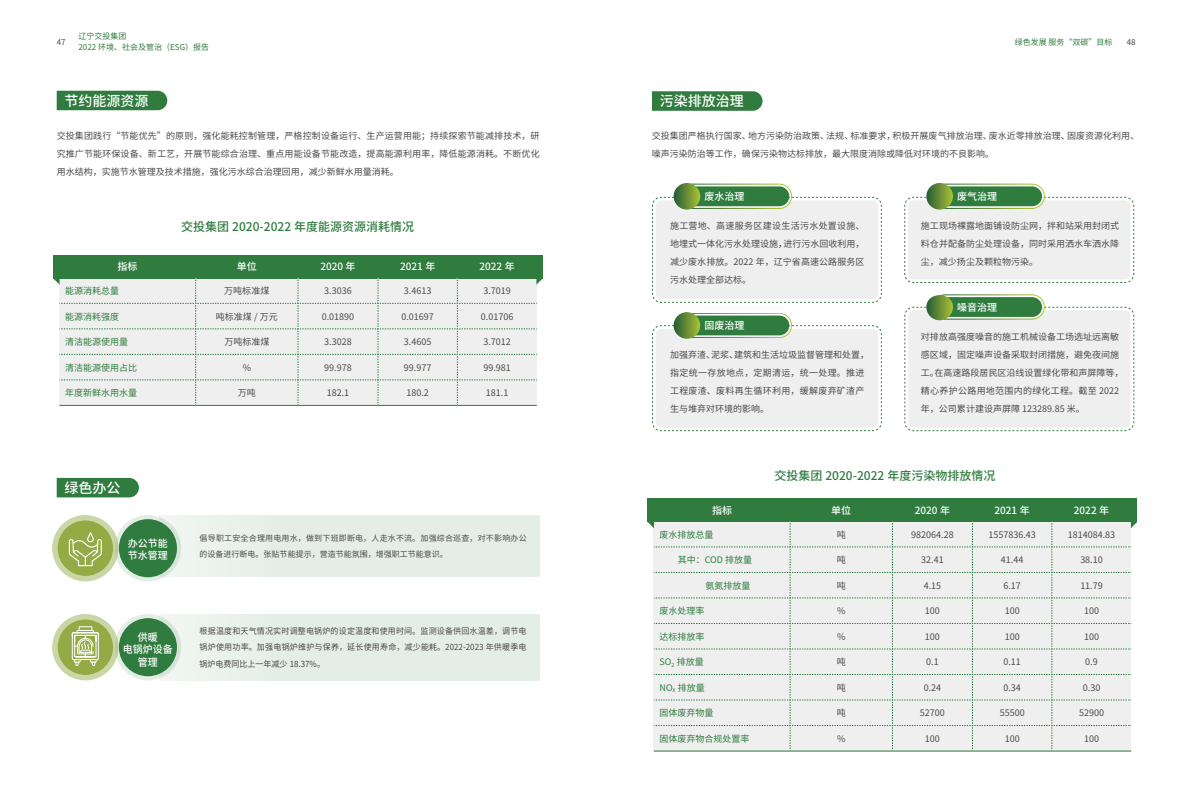
<style>
.page{position:relative;width:1191px;height:808px;background:#fff}
.page>*{position:absolute;margin:0;border:0;box-sizing:border-box;transform-origin:0 0}
.t1{font:500 14px "Source Han Sans SC";color:#fff}
.t2{font:500 12px "Source Han Sans SC";color:#307c3f}
.t3{font:500 10.4px/12.5px "Source Han Sans SC";color:#fff;text-align:center;scale:.96 1}
.t4{font:500 10px/12px "Source Han Sans SC";color:#fff}
.t5{font:9px/18px "Source Han Sans SC";color:#4c4948;text-align:justify}
.t6{font:9px "Source Han Sans SC";color:#307c3f}
.t7{font:9px/18px "Source Han Sans SC";letter-spacing:.035em;color:#4c4948}
.t8{font:8.3px/16.7px "Source Han Sans SC";letter-spacing:.03em;color:#4c4948;text-align:justify;scale:.96 1}
.t9{font:8px/16px "Source Han Sans SC";letter-spacing:.025em;color:#4c4948}
.t10{font:8px/11px "Source Han Sans SC";color:#307c3f}
</style>
<div class="page">
<svg style="left:904px;top:197px;width:230px;height:86px"></svg>
<div style="left:57px;top:91px;width:110px;height:19px;background:#307c3f"></div>
<div style="left:57px;top:478px;width:82px;height:19px;background:#307c3f"></div>
<svg style="left:652px;top:91px;width:110px;height:20px"></svg>
<div style="left:53px;top:255px;width:489px;height:23px;background:#307c3f"></div>
<div style="left:648px;top:499px;width:489px;height:23px;background:#307c3f"></div>
<hr style="left:59px;top:405px;width:137px;height:1px;background:#307c3f">
<hr style="left:196px;top:405px;width:102px;height:1px;background:#307c3f">
<hr style="left:298px;top:405px;width:80px;height:1px;background:#307c3f">
<hr style="left:378px;top:405px;width:79px;height:1px;background:#307c3f">
<hr style="left:457px;top:405px;width:80px;height:1px;background:#307c3f">
<hr style="left:654px;top:751px;width:136px;height:1px;background:#307c3f">
<hr style="left:790px;top:751px;width:102px;height:1px;background:#307c3f">
<hr style="left:892px;top:751px;width:80px;height:1px;background:#307c3f">
<hr style="left:972px;top:751px;width:79px;height:1px;background:#307c3f">
<hr style="left:1051px;top:751px;width:80px;height:1px;background:#307c3f">
<svg style="left:53px;top:278px;width:489px;height:127px"></svg>
<svg style="left:648px;top:521px;width:489px;height:230px"></svg>
<div style="left:159px;top:515px;width:380px;height:62px;background:#e4eee6"></div>
<div style="left:159px;top:614px;width:380px;height:66px;background:#e4eee6"></div>
<svg style="left:115px;top:515px;width:66px;height:66px;fill:#307c3f"></svg>
<svg style="left:115px;top:614px;width:66px;height:66px;fill:#307c3f"></svg>
<svg style="left:52px;top:515px;width:67px;height:66px"></svg>
<svg style="left:52px;top:614px;width:67px;height:66px"></svg>
<div style="left:58px;top:520px;width:55px;height:56px;background:#94ab45;border-radius:50%"></div>
<div style="left:58px;top:619px;width:55px;height:56px;background:#94ab45;border-radius:50%"></div>
<svg style="left:652px;top:197px;width:230px;height:106px"></svg>
<svg style="left:652px;top:325px;width:230px;height:106px"></svg>
<div style="left:678px;top:186px;width:111px;height:20px;background:#307c3f;border-radius:10px"></div>
<div style="left:678px;top:316px;width:111px;height:19px;background:#307c3f;border-radius:10px"></div>
<div style="left:931px;top:186px;width:111px;height:20px;background:#307c3f;border-radius:10px"></div>
<div style="left:680px;top:184px;width:111px;height:25px;border:1px solid #fff;border-radius:12px"></div>
<div style="left:680px;top:313px;width:111px;height:25px;border:1px solid #fff;border-radius:12px"></div>
<div style="left:933px;top:184px;width:111px;height:25px;border:1px solid #fff;border-radius:12px"></div>
<svg style="left:673px;top:183px;width:27px;height:27px"></svg>
<svg style="left:673px;top:312px;width:27px;height:27px"></svg>
<svg style="left:926px;top:183px;width:27px;height:27px"></svg>
<svg style="left:904px;top:295px;width:230px;height:136px"></svg>
<svg style="left:71px;top:626px;width:28px;height:40px"></svg>
<svg style="left:69px;top:532px;width:33px;height:34px"></svg>
<p class="t10" style="left:78px;top:30px;width:132px">辽宁交投集团<br>2022 环境、社会及管治（ESG）报告</p>
<p class="t9" style="left:57px;top:34px;width:10px">47</p>
<p class="t10" style="left:1014px;top:36px;width:99px">绿色发展 服务“双碳”目标</p>
<p class="t9" style="left:1126px;top:34px;width:10px">48</p>
<h1 class="t1" style="left:65px;top:93px;width:86px">节约能源资源</h1>
<h1 class="t1" style="left:660px;top:93px;width:85px">污染排放治理</h1>
<p class="t5" style="left:57px;top:127px;width:484px">交投集团践行“节能优先”的原则，强化能耗控制管理，严格控制设备运行、生产运营用能；持续探索节能减排技术，研究推广节能环保设备、新工艺，开展节能综合治理、重点用能设备节能改造，提高能源利用率，降低能源消耗。不断优化用水结构，实施节水管理及技术措施，强化污水综合治理回用，减少新鲜水用量消耗。</p>
<p class="t5" style="left:652px;top:127px;width:488px">交投集团严格执行国家、地方污染防治政策、法规、标准要求，积极开展废气排放治理、废水近零排放治理、固废资源化利用、噪声污染防治等工作，确保污染物达标排放，最大限度消除或降低对环境的不良影响。</p>
<h2 class="t2" style="left:181px;top:220px;width:235px">交投集团 2020-2022 年度能源资源消耗情况</h2>
<p class="t4" style="left:118px;top:261px;width:21px">指标</p>
<p class="t4" style="left:237px;top:261px;width:22px">单位</p>
<p class="t4" style="left:320px;top:261px;width:37px">2020 年</p>
<p class="t4" style="left:400px;top:261px;width:37px">2021 年</p>
<p class="t4" style="left:479px;top:261px;width:37px">2022 年</p>
<p class="t6" style="left:65px;top:286px;width:55px">能源消耗总量</p>
<p class="t5" style="left:224px;top:282px;width:46px">万吨标准煤</p>
<p class="t5" style="left:324px;top:282px;width:29px">3.3036</p>
<p class="t5" style="left:404px;top:282px;width:29px">3.4613</p>
<p class="t5" style="left:483px;top:282px;width:29px">3.7019</p>
<p class="t6" style="left:65px;top:311px;width:55px">能源消耗强度</p>
<p class="t5" style="left:216px;top:307px;width:64px">吨标准煤 / 万元</p>
<p class="t5" style="left:322px;top:307px;width:34px">0.01890</p>
<p class="t5" style="left:401px;top:307px;width:34px">0.01697</p>
<p class="t5" style="left:481px;top:307px;width:34px">0.01706</p>
<p class="t6" style="left:65px;top:337px;width:64px">清洁能源使用量</p>
<p class="t5" style="left:224px;top:333px;width:46px">万吨标准煤</p>
<p class="t5" style="left:324px;top:333px;width:29px">3.3028</p>
<p class="t5" style="left:404px;top:333px;width:29px">3.4605</p>
<p class="t5" style="left:483px;top:333px;width:29px">3.7012</p>
<p class="t6" style="left:65px;top:362px;width:73px">清洁能源使用占比</p>
<p class="t5" style="left:243px;top:358px;width:10px">%</p>
<p class="t5" style="left:324px;top:358px;width:29px">99.978</p>
<p class="t5" style="left:404px;top:358px;width:29px">99.977</p>
<p class="t5" style="left:483px;top:358px;width:29px">99.981</p>
<p class="t6" style="left:65px;top:388px;width:73px">年度新鲜水用水量</p>
<p class="t5" style="left:238px;top:384px;width:19px">万吨</p>
<p class="t5" style="left:327px;top:384px;width:24px">182.1</p>
<p class="t5" style="left:406px;top:384px;width:24px">180.2</p>
<p class="t5" style="left:486px;top:384px;width:24px">181.1</p>
<h1 class="t1" style="left:65px;top:480px;width:57px">绿色办公</h1>
<p class="t4" style="left:128px;top:537px;width:41px">办公节能节水管理</p>
<p class="t3" style="left:123px;top:631px;width:54px">供暖<br>电锅炉设备管理</p>
<p class="t9" style="left:200px;top:530px;width:329px">倡导职工安全合理用电用水，做到下班即断电，人走水不流。加强综合巡查，对不影响办公的设备进行断电。张贴节能提示，营造节能氛围，增强职工节能意识。</p>
<p class="t8" style="left:200px;top:622px;width:342px">根据温度和天气情况实时调整电锅炉的设定温度和使用时间。监测设备供回水温差，调节电锅炉使用功率。加强电锅炉维护与保养，延长使用寿命，减少能耗。2022-2023 年供暖季电锅炉电费同比上一年减少 18.37%。</p>
<p class="t4" style="left:704px;top:191px;width:41px">废水治理</p>
<p class="t5" style="left:670px;top:217px;width:196px">施工营地、高速服务区建设生活污水处置设施、地埋式一体化污水处理设施，进行污水回收利用，减少废水排放。2022 年，辽宁省高速公路服务区污水处理全部达标。</p>
<p class="t4" style="left:704px;top:320px;width:41px">固废治理</p>
<p class="t7" style="left:670px;top:346px;width:200px">加强弃渣、泥浆、建筑和生活垃圾监督管理和处置，指定统一存放地点，定期清运，统一处理。推进工程废渣、废料再生循环利用，缓解废弃矿渣产生与堆弃对环境的影响。</p>
<p class="t4" style="left:957px;top:191px;width:41px">废气治理</p>
<p class="t5" style="left:921px;top:217px;width:200px">施工现场裸露地面铺设防尘网，拌和站采用封闭式料仓并配备防尘处理设备，同时采用洒水车洒水降尘，减少扬尘及颗粒物污染。</p>
<p class="t4" style="left:957px;top:301px;width:41px">噪音治理</p>
<p class="t5" style="left:921px;top:328px;width:204px;text-align:left">对排放高强度噪音的施工机械设备工场选址远离敏感区域，固定噪声设备采取封闭措施，避免夜间施工。在高速路段居民区沿线设置绿化带和声屏障等，精心养护公路用地范围内的绿化工程。截至 2022年，公司累计建设声屏障 123289.85 米。</p>
<h2 class="t2" style="left:774px;top:468px;width:223px">交投集团 2020-2022 年度污染物排放情况</h2>
<p class="t4" style="left:712px;top:504px;width:21px">指标</p>
<p class="t4" style="left:831px;top:504px;width:21px">单位</p>
<p class="t4" style="left:914px;top:504px;width:37px">2020 年</p>
<p class="t4" style="left:994px;top:504px;width:37px">2021 年</p>
<p class="t4" style="left:1074px;top:504px;width:37px">2022 年</p>
<p class="t6" style="left:659px;top:529px;width:55px">废水排放总量</p>
<p class="t5" style="left:836px;top:525px;width:10px">吨</p>
<p class="t5" style="left:911px;top:525px;width:44px">982064.28</p>
<p class="t5" style="left:988px;top:525px;width:49px">1557836.43</p>
<p class="t5" style="left:1067px;top:525px;width:49px">1814084.83</p>
<p class="t6" style="left:677px;top:555px;width:76px">其中：COD 排放量</p>
<p class="t5" style="left:836px;top:551px;width:10px">吨</p>
<p class="t5" style="left:921px;top:551px;width:24px">32.41</p>
<p class="t5" style="left:1001px;top:551px;width:24px">41.44</p>
<p class="t5" style="left:1080px;top:551px;width:24px">38.10</p>
<p class="t6" style="left:705px;top:580px;width:46px">氨氮排放量</p>
<p class="t5" style="left:836px;top:576px;width:10px">吨</p>
<p class="t5" style="left:923px;top:576px;width:19px">4.15</p>
<p class="t5" style="left:1003px;top:576px;width:19px">6.17</p>
<p class="t5" style="left:1080px;top:576px;width:24px">11.79</p>
<p class="t6" style="left:659px;top:606px;width:46px">废水处理率</p>
<p class="t5" style="left:837px;top:602px;width:10px">%</p>
<p class="t5" style="left:925px;top:602px;width:16px">100</p>
<p class="t5" style="left:1004px;top:602px;width:16px">100</p>
<p class="t5" style="left:1084px;top:602px;width:16px">100</p>
<p class="t6" style="left:659px;top:631px;width:46px">达标排放率</p>
<p class="t5" style="left:837px;top:627px;width:10px">%</p>
<p class="t5" style="left:925px;top:627px;width:16px">100</p>
<p class="t5" style="left:1004px;top:627px;width:16px">100</p>
<p class="t5" style="left:1084px;top:627px;width:16px">100</p>
<p class="t6" style="left:659px;top:657px;width:46px">SO<sub>2</sub> 排放量</p>
<p class="t5" style="left:836px;top:653px;width:10px">吨</p>
<p class="t5" style="left:926px;top:653px;width:14px">0.1</p>
<p class="t5" style="left:1003px;top:653px;width:19px">0.11</p>
<p class="t5" style="left:1085px;top:653px;width:14px">0.9</p>
<p class="t6" style="left:659px;top:682px;width:47px">NO<sub>X</sub> 排放量</p>
<p class="t5" style="left:836px;top:678px;width:10px">吨</p>
<p class="t5" style="left:923px;top:678px;width:19px">0.24</p>
<p class="t5" style="left:1003px;top:678px;width:19px">0.34</p>
<p class="t5" style="left:1082px;top:678px;width:19px">0.30</p>
<p class="t6" style="left:659px;top:708px;width:55px">固体废弃物量</p>
<p class="t5" style="left:836px;top:704px;width:10px">吨</p>
<p class="t5" style="left:920px;top:704px;width:26px">52700</p>
<p class="t5" style="left:999px;top:704px;width:26px">55500</p>
<p class="t5" style="left:1079px;top:704px;width:26px">52900</p>
<p class="t6" style="left:659px;top:733px;width:91px">固体废弃物合规处置率</p>
<p class="t5" style="left:837px;top:729px;width:10px">%</p>
<p class="t5" style="left:925px;top:729px;width:16px">100</p>
<p class="t5" style="left:1004px;top:729px;width:16px">100</p>
<p class="t5" style="left:1084px;top:729px;width:16px">100</p>
</div>
